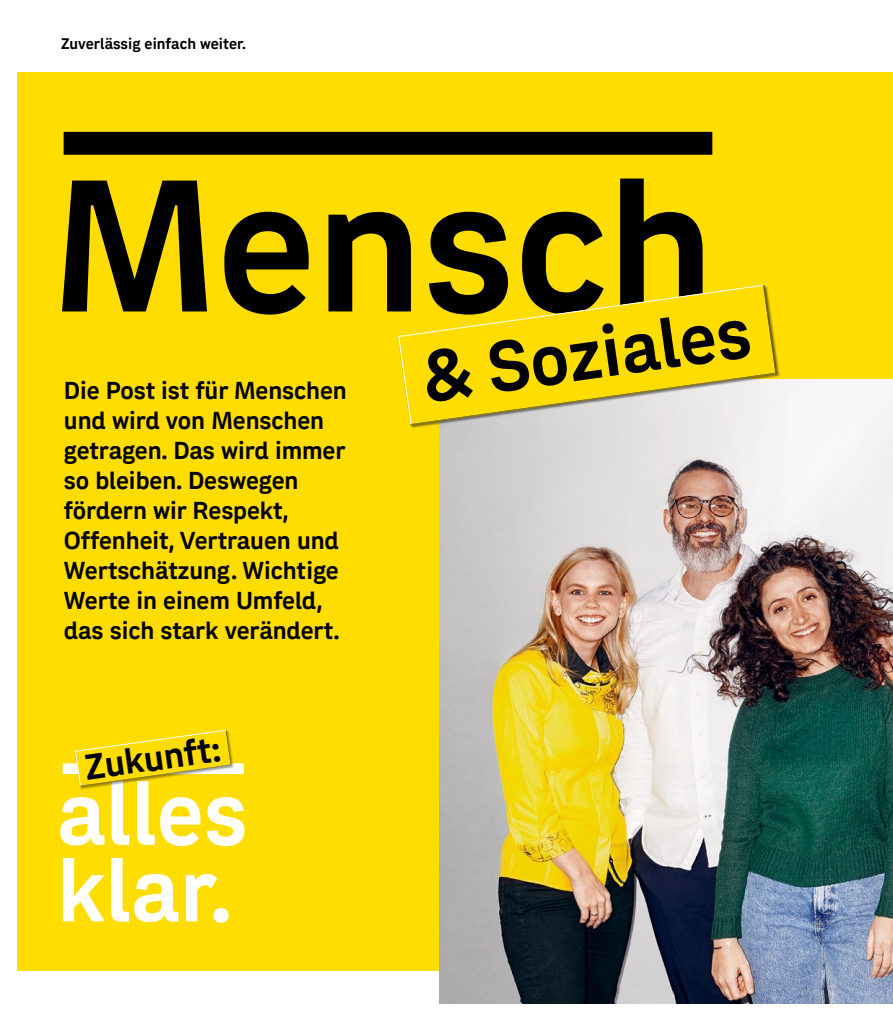
<style>
.page{position:relative;width:893px;height:1021px;background:#fff}
.page>*{position:absolute;margin:0;border:0;box-sizing:border-box;transform-origin:0 0}
.t1{font:700 183.15px "Post Sans";color:#000}
.t2{font:700 87.45px/76.7px "Post Sans";color:#fff}
.t3{font:700 69.15px "Post Sans";color:#000}
.t4{font:700 34.95px "Post Sans";color:#000}
.t5{font:700 24px/30px "Post Sans";letter-spacing:-.005em;color:#000}
.t6{font:700 15px "Post Sans";color:#000}
</style>
<div class="page">
<div style="left:17px;top:72px;width:876px;height:899px;background:#fd0"></div>
<img style="left:439px;top:379px;width:454px;height:624px">
<div style="left:63px;top:763px;width:181px;height:11px;background:#fff"></div>
<div style="left:74px;top:729px;width:160px;height:60px;background:#000;opacity:.4"></div>
<svg style="left:75px;top:729px;width:156px;height:57px"></svg>
<div style="left:64px;top:132px;width:648px;height:23px;background:#000"></div>
<div style="left:398px;top:284px;width:382px;height:144px;background:#000;opacity:.5"></div>
<svg style="left:764px;top:285px;width:13px;height:140px"></svg>
<svg style="left:398px;top:284px;width:366px;height:141px"></svg>
<p class="t6" style="left:61px;top:34px;width:187px">Zuverlässig einfach weiter.</p>
<h1 class="t1" style="left:52px;top:131px;width:664px">Mensch</h1>
<p class="t5" style="left:64px;top:375px;width:284px">Die Post ist für Menschen</p>
<p class="t5" style="left:64px;top:405px;width:283px">und wird von Menschen getragen. Das wird immer so bleiben. Deswegen fördern wir Respekt,<br>Offenheit, Vertrauen und<br>Wertschätzung. Wichtige<br>Werte in einem Umfeld, das sich stark verändert.</p>
<h3 class="t4" style="left:82px;top:745px;width:138px;rotate:-8deg">Zukunft:</h3>
<h2 class="t2" style="left:57px;top:774px;width:192px">alles klar.</h2>
<h3 class="t3" style="left:417px;top:334px;width:332px;rotate:-8deg">&amp; Soziales</h3>
</div>
